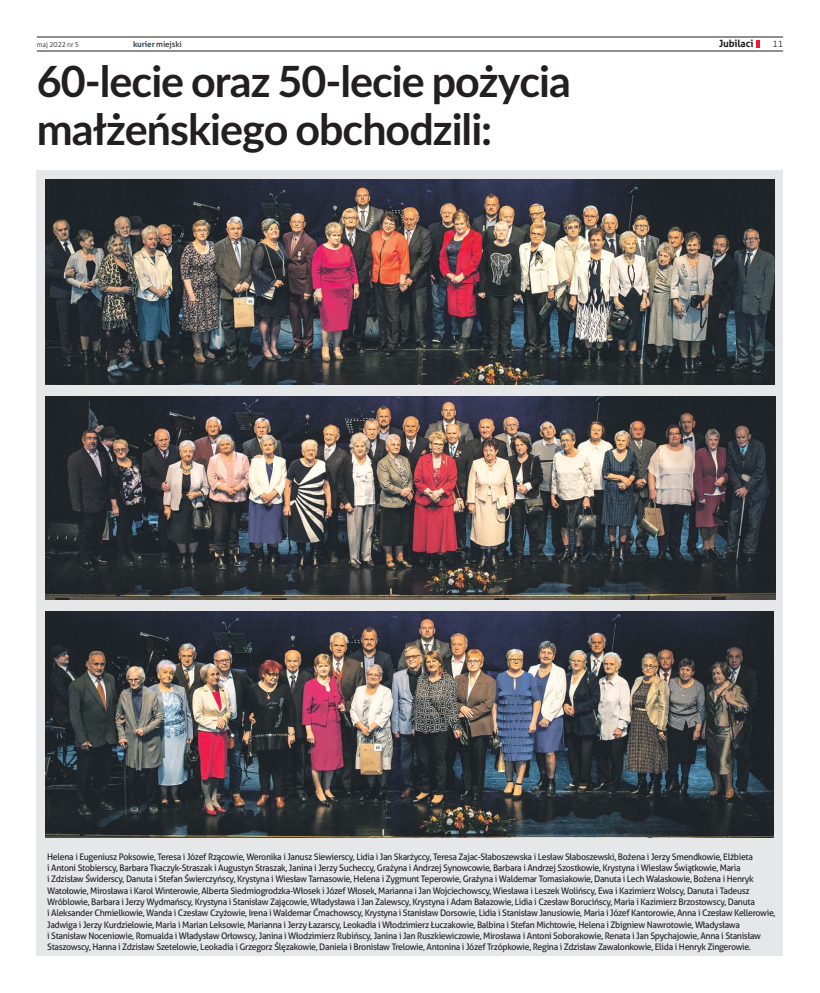
<style>
.page{position:relative;width:820px;height:993px;background:#fff}
.page>*{position:absolute;margin:0;border:0;box-sizing:border-box;transform-origin:0 0}
.t1{font:700 43px/48px "Lato";letter-spacing:-.025em;color:#231f20}
.t2{font:700 10px "Aller";letter-spacing:-.01em;color:#231f20}
.t3{font:9px/11.3px "Aller";letter-spacing:-.035em;color:#231f20}
.t4{font:300 9px "Aller";color:#231f20}
.t5{font:8px "Aller";letter-spacing:-.01em;color:#231f20}
.t6{font:300 7px "Aller";letter-spacing:-.01em;color:#231f20}
.s1{font-weight:700;color:#374e5a}
</style>
<div class="page">
<hr style="left:37px;top:37px;width:745px;height:1px;background:#231f20">
<hr style="left:37px;top:51px;width:745px;height:1px;background:#231f20">
<svg style="left:756px;top:40px;width:3px;height:8px"></svg>
<div style="left:37px;top:170px;width:745px;height:785px;background:#e6e7e8"></div>
<img style="left:45px;top:180px;width:729px;height:204px">
<img style="left:45px;top:396px;width:730px;height:203px">
<img style="left:45px;top:611px;width:728px;height:226px">
<p class="t6" style="left:37px;top:41px;width:44px">maj 2022 nr 5</p>
<p class="t5" style="left:133px;top:41px;width:50px"><span class="s1">ku rier</span> miej ski</p>
<p class="t2" style="left:718px;top:40px;width:36px">Jubilaci</p>
<p class="t4" style="left:772px;top:40px;width:12px">11</p>
<h1 class="t1" style="left:37px;top:61px;width:535px">60-lecie oraz 50-lecie pożycia małżeńskiego obchodzili:</h1>
<p class="t3" style="left:47px;top:851px;width:729px">Helena i Eugeniusz Poksowie, Teresa i Józef Rzącowie, Weronika i Janusz Siewierscy, Lidia i Jan Skarżyccy, Teresa Zajac-Słaboszewska i Lesław Słaboszewski, Bożena i Jerzy Smendkowie, Elżbieta<br>i Antoni Stobierscy, Barbara Tkaczyk-Straszak i Augustyn Straszak, Janina i Jerzy Sucheccy, Grażyna i Andrzej Synowcowie, Barbara i Andrzej Szostkowie, Krystyna i Wiesław Świątkowie, Maria<br>i Zdzisław Świderscy, Danuta i Stefan Świerczyńscy, Krystyna i Wiesław Tarnasowie, Helena i Zygmunt Teperowie, Grażyna i Waldemar Tomasiakowie, Danuta i Lech Walaskowie, Bożena i Henryk Watołowie, Mirosława i Karol Winterowie, Alberta Siedmiogrodzka-Włosek i Józef Włosek, Marianna i Jan Wojciechowscy, Wiesława i Leszek Wolińscy, Ewa i Kazimierz Wolscy, Danuta i Tadeusz Wróblowie, Barbara i Jerzy Wydmańscy, Krystyna i Stanisław Zającowie, Władysława i Jan Zalewscy, Krystyna i Adam Bałazowie, Lidia i Czesław Borucińscy, Maria i Kazimierz Brzostowscy, Danuta<br>i Aleksander Chmielkowie, Wanda i Czesław Czyżowie, Irena i Waldemar Ćmachowscy, Krystyna i Stanisław Dorsowie, Lidia i Stanisław Janusiowie, Maria i Józef Kantorowie, Anna i Czesław Kellerowie, Jadwiga i Jerzy Kurdzielowie, Maria i Marian Leksowie, Marianna i Jerzy Łazarscy, Leokadia i Włodzimierz Łuczakowie, Balbina i Stefan Michtowie, Helena i Zbigniew Nawrotowie, Władysława<br>i Stanisław Noceniowie, Romualda i Władysław Orłowscy, Janina i Włodzimierz Rubińscy, Janina i Jan Ruszkiewiczowie, Mirosława i Antoni Soborakowie, Renata i Jan Spychajowie, Anna i Stanisław Staszowscy, Hanna i Zdzisław Szetelowie, Leokadia i Grzegorz Ślęzakowie, Daniela i Bronisław Trelowie, Antonina i Józef Trzópkowie, Regina i Zdzisław Zawalonkowie, Elida i Henryk Zingerowie.</p>
</div>
